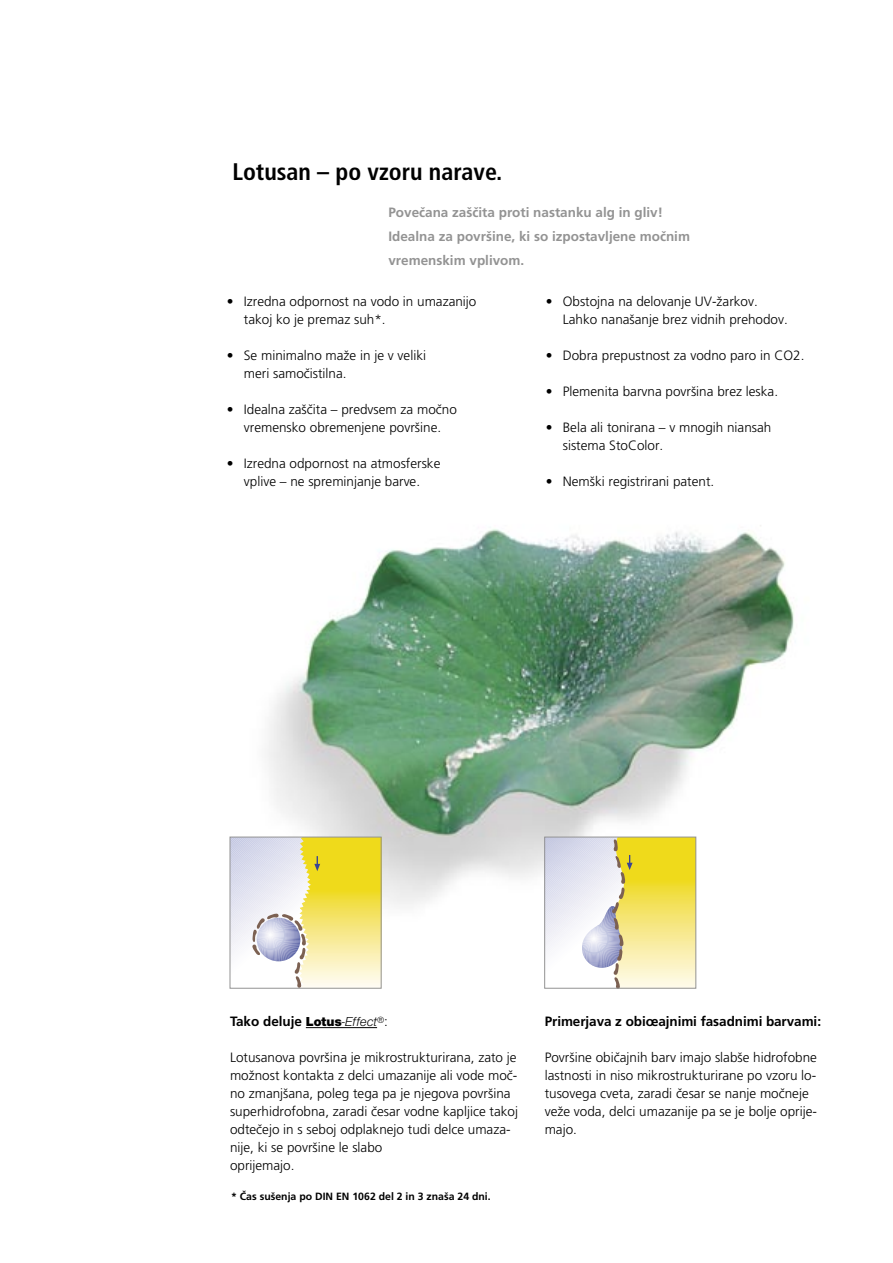
<style>
.page{position:relative;width:893px;height:1263px;background:#fff}
.page>*{position:absolute;margin:0;border:0;box-sizing:border-box;transform-origin:0 0}
.Headline{font:700 condensed 24px "Frutiger";color:#000}
.Lauftext{font:13.5px/18px "Frutiger Light Yu";color:#000}
.Intro{font:13.5px/24px "Frutiger Bold Yu";color:#939393}
.t1{font:700 13.5px "Frutiger";letter-spacing:-.005em;color:#000}
.Bildunterschrift{font:10.5px "Frutiger Bold Yu";color:#000}
.s1{font-family:"Nimbus Sans Novus T";font-weight:900}
.s2{font-family:"Nimbus Sans Novus T";font-weight:400;font-style:italic}
.s3{font-weight:300}
</style>
<div class="page">
<img style="left:230px;top:525px;width:564px;height:410px">
<hr style="left:306px;top:1027px;width:71px;height:1px;background:#000">
<hr style="left:299px;top:988px;width:82px;height:1px;background:#fffdf6">
<svg style="left:232px;top:839px;width:148px;height:147px"></svg>
<div style="left:230px;top:837px;width:152px;height:151px;border:1px solid #939393"></div>
<svg style="left:546px;top:839px;width:148px;height:147px"></svg>
<div style="left:544px;top:837px;width:152px;height:151px;border:1px solid #939393"></div>
<p class="Headline" style="left:232px;top:157px;width:272px">Lotusan – po vzoru narave.</p>
<p class="Intro" style="left:388px;top:201px;width:276px">Poveœana zaøœita proti nastanku alg in gliv!</p>
<p class="Intro" style="left:388px;top:225px;width:303px">Idealna za povrøine, ki so izpostavljene moœnim vremenskim vplivom.</p>
<p class="Lauftext" style="left:244px;top:293px;width:234px;text-indent:-17px">• Izredna odpornost na vodo in umazanijo takoj ko je premaz suh*.</p>
<p class="Lauftext" style="left:244px;top:347px;width:184px;text-indent:-17px">• Se minimalno maæe in je v veliki meri samoœistilna.</p>
<p class="Lauftext" style="left:227px;top:401px;width:232px;text-align:center">• Idealna zaøœita – predvsem za moœno vremensko obremenjene povrøine.</p>
<p class="Lauftext" style="left:227px;top:455px;width:215px;text-align:center">• Izredna odpornost na atmosferske vplive – ne spreminjanje barve.</p>
<p class="Lauftext" style="left:563px;top:293px;width:227px;text-indent:-17px">• Obstojna na delovanje UV-æarkov.<br>Lahko nanaøanje brez vidnih prehodov.</p>
<p class="Lauftext" style="left:546px;top:347px;width:260px">• Dobra prepustnost za vodno paro in CO2.</p>
<p class="Lauftext" style="left:546px;top:383px;width:234px">• Plemenita barvna povrøina brez leska.</p>
<p class="Lauftext" style="left:563px;top:419px;width:210px;text-indent:-17px">• Bela ali tonirana – v mnogih niansah sistema StoColor.</p>
<p class="Lauftext" style="left:546px;top:473px;width:170px">• Nemøki registrirani patent.</p>
<p class="t1" style="left:230px;top:1013px;width:159px">Tako deluje <span class="s1">Lotus</span><span class="s2">-Effect</span><sup>®</sup><span class="s3">:</span></p>
<p class="Lauftext" style="left:230px;top:1049px;width:290px">Lotusanova povrøina je mikrostrukturirana, zato je moænost kontakta z delci umazanije ali vode moœ&shy;no zmanjøana, poleg tega pa je njegova povrøina superhidrofobna, zaradi œesar vodne kapljice takoj odteœejo in s seboj odplaknejo tudi delce umaza&shy;nije, ki se povrøine le slabo<br>oprijemajo.</p>
<p class="Bildunterschrift" style="left:231px;top:1190px;width:261px">* Œas suøenja po DIN EN 1062 del 2 in 3 znaøa 24 dni.</p>
<p class="t1" style="left:545px;top:1013px;width:278px">Primerjava z obiœajnimi fasadnimi barvami:</p>
<p class="Lauftext" style="left:545px;top:1049px;width:274px">Povrøine obiœajnih barv imajo slabøe hidrofobne lastnosti in niso mikrostrukturirane po vzoru lo&shy;tusovega cveta, zaradi œesar se nanje moœneje veæe voda, delci umazanije pa se je bolje oprije&shy;majo.</p>
</div>
